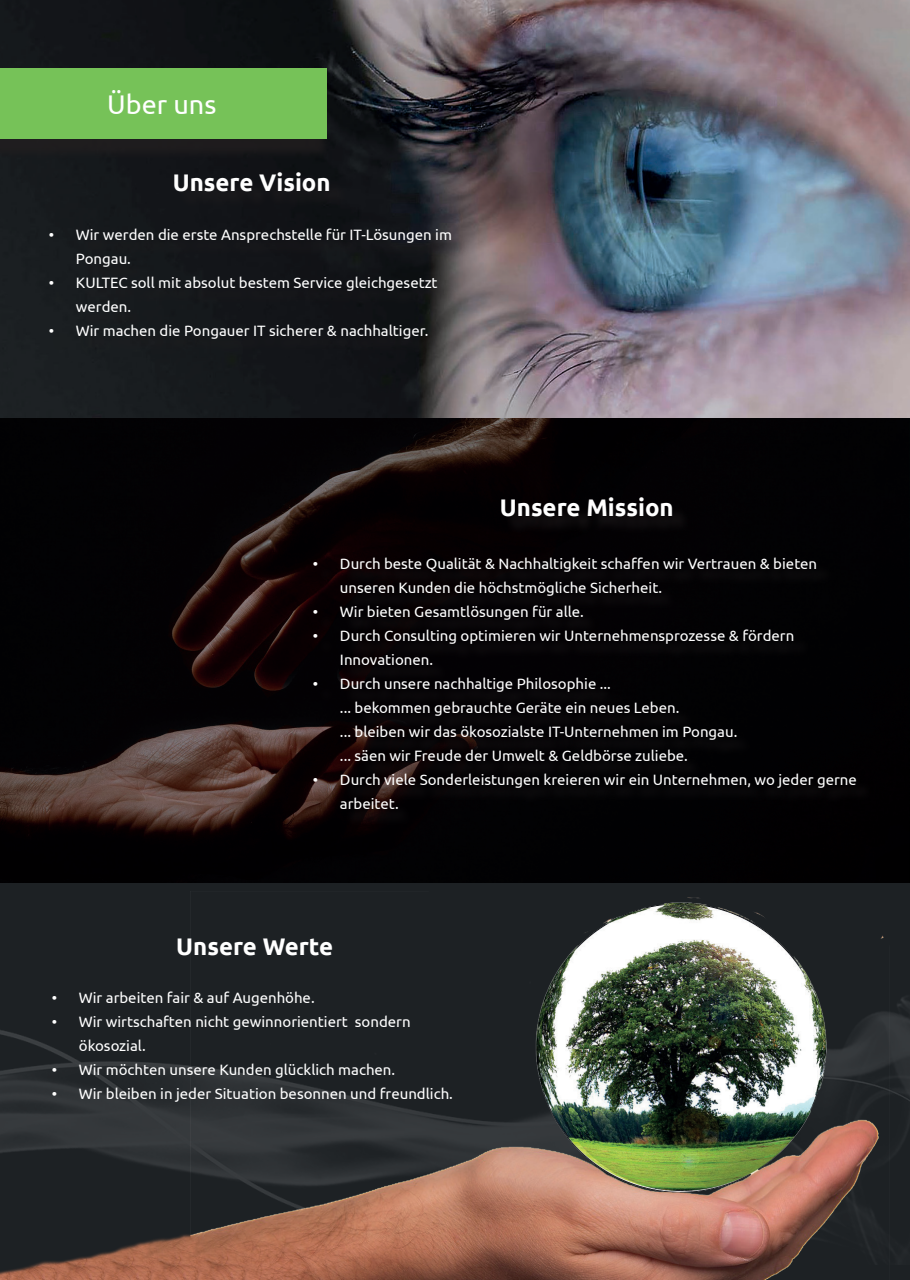
<style>
.page{position:relative;width:910px;height:1280px;background:#fff}
.page>*{position:absolute;margin:0;border:0;box-sizing:border-box;transform-origin:0 0}
.t1{font:27px "Ubuntu";color:#fff}
.t2{font:700 24px "Ubuntu";color:#fff}
.t3{font:15px/24px "Ubuntu";color:#fff}
</style>
<div class="page">
<svg style="left:0;top:418px;width:908px;height:466px;background:#0e0909"></svg>
<div style="left:0;top:884px;width:910px;height:396px;background:#1d2124"></div>
<img style="left:890px;top:997px;width:20px;height:104px">
<img style="left:0;top:897px;width:890px;height:383px">
<img style="left:0;top:0;width:910px;height:418px">
<div style="left:52px;top:175px;width:417px;height:182px;background:#231f20;opacity:.75"></div>
<div style="left:316px;top:501px;width:558px;height:327px;background:#030204"></div>
<div style="left:0;top:74px;width:332px;height:87px;background:#231f20;opacity:.75"></div>
<div style="left:0;top:68px;width:327px;height:70px;background:#76c258"></div>
<h1 class="t1" style="left:107px;top:88px;width:111px">Über uns</h1>
<h2 class="t2" style="left:173px;top:168px;width:159px">Unsere Vision</h2>
<p class="t3" style="left:76px;top:222px;width:378px;text-indent:-27px">• Wir werden die erste Ansprechstelle für IT-Lösungen im<br>Pongau.</p>
<p class="t3" style="left:76px;top:270px;width:363px;text-indent:-27px">• KULTEC soll mit absolut bestem Service gleichgesetzt werden.</p>
<p class="t3" style="left:49px;top:318px;width:381px">• Wir machen die Pongauer IT sicherer &amp; nachhaltiger.</p>
<h2 class="t2" style="left:500px;top:493px;width:175px">Unsere Mission</h2>
<p class="t3" style="left:340px;top:551px;width:479px;text-indent:-27px">• Durch beste Qualität &amp; Nachhaltigkeit schaffen wir Vertrauen &amp; bieten unseren Kunden die höchstmögliche Sicherheit.</p>
<p class="t3" style="left:313px;top:599px;width:273px">• Wir bieten Gesamtlösungen für alle.</p>
<p class="t3" style="left:340px;top:623px;width:456px;text-indent:-27px">• Durch Consulting optimieren wir Unternehmensprozesse &amp; fördern<br>Innovationen.</p>
<p class="t3" style="left:340px;top:671px;width:399px;text-indent:-27px">• Durch unsere nachhaltige Philosophie ...<br>... bekommen gebrauchte Geräte ein neues Leben.<br>... bleiben wir das ökosozialste IT-Unternehmen im Pongau. ... säen wir Freude der Umwelt &amp; Geldbörse zuliebe.</p>
<p class="t3" style="left:340px;top:767px;width:518px;text-indent:-27px">• Durch viele Sonderleistungen kreieren wir ein Unternehmen, wo jeder gerne arbeitet.</p>
<h2 class="t2" style="left:176px;top:932px;width:158px">Unsere Werte</h2>
<p class="t3" style="left:52px;top:985px;width:264px">• Wir arbeiten fair &amp; auf Augenhöhe.</p>
<p class="t3" style="left:79px;top:1009px;width:333px;text-indent:-27px">• Wir wirtschaften nicht gewinnorientiert sondern ökosozial.</p>
<p class="t3" style="left:52px;top:1057px;width:345px">• Wir möchten unsere Kunden glücklich machen.</p>
<p class="t3" style="left:52px;top:1081px;width:403px">• Wir bleiben in jeder Situation besonnen und freundlich.</p>
</div>
